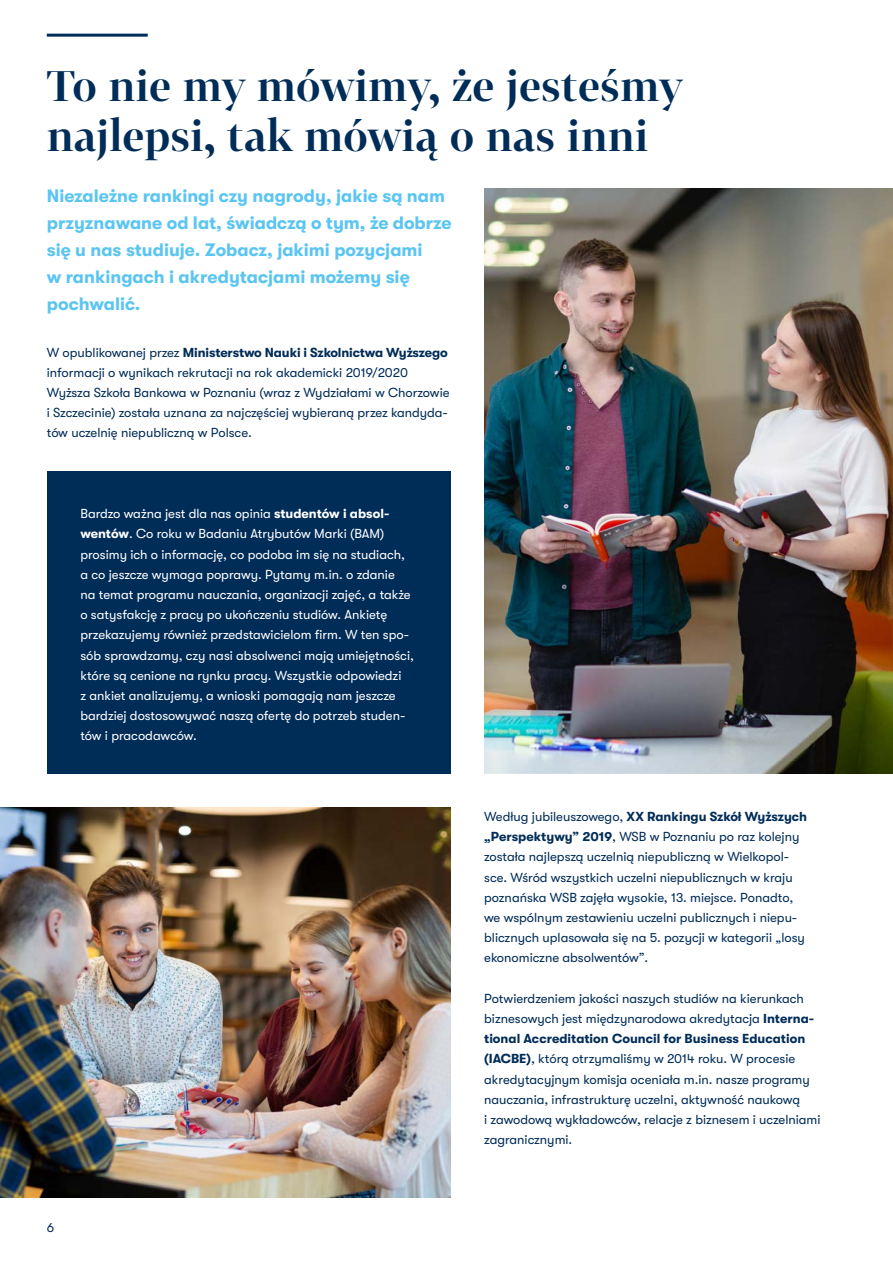
<style>
.page{position:relative;width:893px;height:1263px;background:#fff}
.page>*{position:absolute;margin:0;border:0;box-sizing:border-box;transform-origin:0 0}
.t1{font:600 42px/50.4px "Tabac G1";color:#002c58}
.t2{font:700 18px/26.8px "GT Walsheim";color:#5bc5f2}
.t3{font:13.05px/20.2px "GT Walsheim";color:#002c58}
.t4{font:13.05px/20.2px "GT Walsheim";color:#fff}
.s1{font-weight:700}
</style>
<div class="page">
<hr style="left:47px;top:34px;width:101px;height:3px;background:#002c58">
<img style="left:0;top:808px;width:451px;height:390px">
<img style="left:484px;top:188px;width:409px;height:586px">
<div style="left:47px;top:471px;width:404px;height:303px;background:#002c58"></div>
<h1 class="t1" style="left:47px;top:60px;width:637px">To nie my mówimy, że jesteśmy najlepsi, tak mówią o nas inni</h1>
<h2 class="t2" style="left:47px;top:182px;width:406px">Niezależne rankingi czy nagrody, jakie są nam przyznawane od lat, świadczą o tym, że dobrze się u nas studiuje. Zobacz, jakimi pozycjami<br>w rankingach i akredytacjami możemy się pochwalić.</h2>
<p class="t3" style="left:47px;top:342px;width:404px">W opublikowanej przez <span class="s1">Ministerstwo Nauki i Szkolnictwa Wyższego </span>informacji o wynikach rekrutacji na rok akademicki 2019/2020<br>Wyższa Szkoła Bankowa w Poznaniu (wraz z Wydziałami w Chorzowie i Szczecinie) została uznana za najczęściej wybieraną przez kandyda&shy;tów uczelnię niepubliczną w Polsce.</p>
<p class="t4" style="left:80px;top:504px;width:335px">Bardzo ważna jest dla nas opinia <span class="s1">studentów i absol&shy;wentów</span>. Co roku w Badaniu Atrybutów Marki (BAM) prosimy ich o informację, co podoba im się na studiach, a co jeszcze wymaga poprawy. Pytamy m.in. o zdanie<br>na temat programu nauczania, organizacji zajęć, a także o satysfakcję z pracy po ukończeniu studiów. Ankietę przekazujemy również przedstawicielom firm. W ten spo&shy;sób sprawdzamy, czy nasi absolwenci mają umiejętności, które są cenione na rynku pracy. Wszystkie odpowiedzi<br>z ankiet analizujemy, a wnioski pomagają nam jeszcze bardziej dostosowywać naszą ofertę do potrzeb studen&shy;tów i pracodawców.</p>
<p class="t3" style="left:47px;top:1217px;width:9px">6</p>
<p class="t3" style="left:484px;top:806px;width:324px">Według jubileuszowego, <span class="s1">XX Rankingu Szkół Wyższych „Perspektywy” 2019</span>, WSB w Poznaniu po raz kolejny została najlepszą uczelnią niepubliczną w Wielkopol&shy;sce. Wśród wszystkich uczelni niepublicznych w kraju poznańska WSB zajęła wysokie, 13. miejsce. Ponadto, we wspólnym zestawieniu uczelni publicznych i niepu&shy;blicznych uplasowała się na 5. pozycji w kategorii „losy ekonomiczne absolwentów”.</p>
<p class="t3" style="left:484px;top:988px;width:338px">Potwierdzeniem jakości naszych studiów na kierunkach biznesowych jest międzynarodowa akredytacja <span class="s1">Interna&shy;tional Accreditation Council for Business Education (IACBE)</span>, którą otrzymaliśmy w 2014 roku. W procesie akredytacyjnym komisja oceniała m.in. nasze programy nauczania, infrastrukturę uczelni, aktywność naukową<br>i zawodową wykładowców, relacje z biznesem i uczelniami zagranicznymi.</p>
</div>
